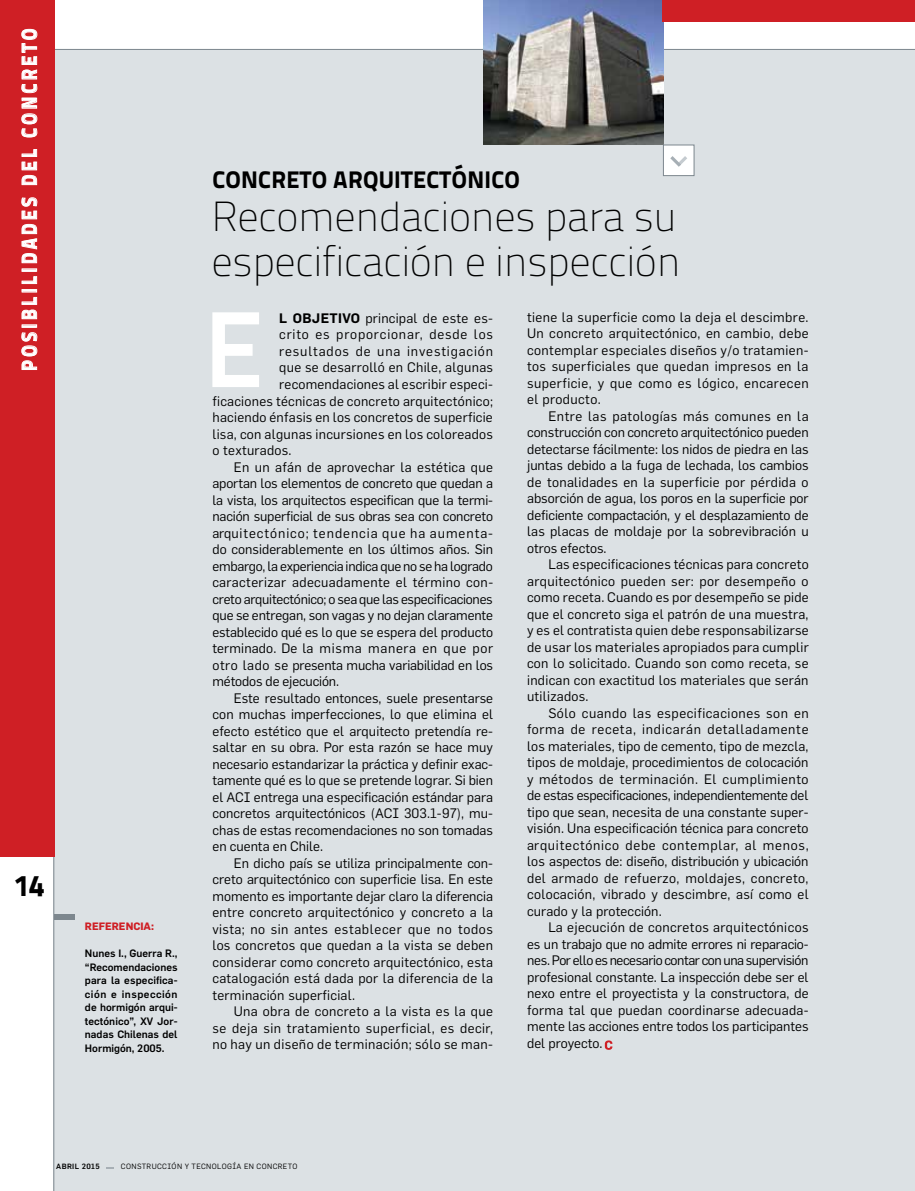
<style>
.page{position:relative;width:915px;height:1191px;background:#fff}
.page>*{position:absolute;margin:0;border:0;box-sizing:border-box;transform-origin:0 0}
.t1{font:700 108px "Titillium Text 22 L";color:#fff}
.t2{font:100 42px/45px "Titillium Text 22 L";letter-spacing:-.01em;color:#000}
.t3{font:800 30px "Titillium Text 22 L";color:#000}
.t4{font:800 24px "Titillium Text 22 L";letter-spacing:.01em;color:#000}
.t5{font:800 21px "Titillium Text 22 L";letter-spacing:.2em;color:#fff;scale:.85 1}
.t6{font:13.5px/16.5px "Flama";letter-spacing:.01em;color:#000;text-align:justify}
.t7{font:13.5px "Flama";letter-spacing:-.01em;color:#000}
.t8{font:13.5px "Flama";letter-spacing:.03em;color:#000}
.t9{font:13.5px "Flama";letter-spacing:-.02em;color:#000}
.t10{font:13.5px "Flama";letter-spacing:.05em;color:#000}
.t11{font:13.5px "Flama";letter-spacing:.035em;color:#000}
.t12{font:13.5px "Flama";letter-spacing:.07em;color:#000}
.t13{font:13.5px "Flama";letter-spacing:.06em;color:#000}
.t14{font:13.5px "Flama";letter-spacing:.065em;color:#000}
.t15{font:500 10.5px/13.5px "Flama";color:#000;text-align:justify}
.t16{font:700 10.5px "Flama";color:#cf1f25}
.t17{font:7.5px "Flama";letter-spacing:.05em;color:#000}
.t18{font:500 7.5px "Flama";letter-spacing:.05em;color:#000}
.s1{font-weight:600}
</style>
<div class="page">
<div style="left:53px;top:49px;width:861px;height:1142px;background:#dce1e4"></div>
<img style="left:483px;top:0;width:180px;height:145px">
<div style="left:54px;top:914px;width:21px;height:6px;background:#7d878e"></div>
<div style="left:663px;top:145px;width:31px;height:31px;background:#fff;border:1px solid #7d878e"></div>
<svg style="left:670px;top:156px;width:17px;height:11px"></svg>
<div style="left:662px;top:0;width:252px;height:21px;background:#cf1f25"></div>
<svg style="left:107px;top:1167px;width:10px;height:2px"></svg>
<svg style="left:604px;top:1040px;width:8px;height:9px"></svg>
<div style="left:0;top:0;width:54px;height:856px;background:#cf1f25"></div>
<svg style="left:21px;top:332px;width:16px;height:38px"></svg>
<svg style="left:22px;top:297px;width:15px;height:22px"></svg>
<div style="left:22px;top:289px;width:15px;height:3px;border:1px solid #fff"></div>
<svg style="left:22px;top:276px;width:15px;height:8px"></svg>
<svg style="left:21px;top:197px;width:16px;height:66px"></svg>
<svg style="left:22px;top:149px;width:15px;height:36px"></svg>
<svg style="left:21px;top:29px;width:16px;height:108px"></svg>
<h3 class="t5" style="left:13px;top:371px;width:404px;rotate:-90deg">POSIBLILIDADES DEL CONCRETO</h3>
<h3 class="t3" style="left:14px;top:862px;width:32px">14</h3>
<p class="t16" style="left:85px;top:920px;width:71px">REFERENCIA:</p>
<p class="t15" style="left:85px;top:946px;width:94px">Nunes I., Guerra R., “Recomendaciones para la especifica&shy;ción e inspección de hormigón arqui&shy;tectónico”, XV Jor&shy;nadas Chilenas del Hormigón, 2005.</p>
<h3 class="t4" style="left:212px;top:161px;width:309px">CONCRETO ARQUITECTÓNICO</h3>
<h2 class="t2" style="left:211px;top:192px;width:470px">Recomendaciones para su especificación e inspección</h2>
<h1 class="t1" style="left:204px;top:266px;width:62px">E</h1>
<p class="t6" style="left:279px;top:310px;width:215px"><span class="s1">L OBJETIVO</span> principal de este es-</p>
<p class="t13" style="left:279px;top:327px;width:215px">crito es proporcionar, desde los</p>
<p class="t14" style="left:279px;top:343px;width:215px">resultados de una investigación</p>
<p class="t6" style="left:279px;top:359px;width:215px">que se desarrolló en Chile, algunas</p>
<p class="t6" style="left:279px;top:376px;width:215px">recomendaciones al escribir especi-</p>
<p class="t6" style="left:212px;top:392px;width:282px">ficaciones técnicas de concreto arquitectónico;</p>
<p class="t6" style="left:212px;top:409px;width:282px">haciendo énfasis en los concretos de superficie</p>
<p class="t6" style="left:212px;top:425px;width:282px">lisa, con algunas incursiones en los coloreados</p>
<p class="t6" style="left:212px;top:442px;width:81px">o texturados.</p>
<p class="t6" style="left:234px;top:458px;width:260px">En un afán de aprovechar la estética que</p>
<p class="t7" style="left:212px;top:475px;width:282px">aportan los elementos de concreto que quedan a</p>
<p class="t7" style="left:212px;top:492px;width:282px">la vista, los arquitectos especifican que la termi-</p>
<p class="t7" style="left:212px;top:508px;width:282px">nación superficial de sus obras sea con concreto</p>
<p class="t12" style="left:212px;top:525px;width:282px">arquitectónico; tendencia que ha aumenta-</p>
<p class="t6" style="left:212px;top:541px;width:282px">do considerablemente en los últimos años. Sin</p>
<p class="t9" style="left:212px;top:558px;width:282px">embargo, la experiencia indica que no se ha logrado</p>
<p class="t8" style="left:212px;top:574px;width:282px">caracterizar adecuadamente el término con-</p>
<p class="t9" style="left:212px;top:591px;width:282px">creto arquitectónico; o sea que las especificaciones</p>
<p class="t7" style="left:212px;top:607px;width:282px">que se entregan, son vagas y no dejan claramente</p>
<p class="t6" style="left:212px;top:623px;width:282px">establecido qué es lo que se espera del producto</p>
<p class="t10" style="left:212px;top:640px;width:282px">terminado. De la misma manera en que por</p>
<p class="t7" style="left:212px;top:657px;width:282px">otro lado se presenta mucha variabilidad en los</p>
<p class="t7" style="left:212px;top:673px;width:128px">métodos de ejecución.</p>
<p class="t6" style="left:234px;top:689px;width:261px">Este resultado entonces, suele presentarse</p>
<p class="t6" style="left:212px;top:706px;width:282px">con muchas imperfecciones, lo que elimina el</p>
<p class="t6" style="left:212px;top:722px;width:282px">efecto estético que el arquitecto pretendía re-</p>
<p class="t6" style="left:212px;top:739px;width:282px">saltar en su obra. Por esta razón se hace muy</p>
<p class="t6" style="left:212px;top:755px;width:282px">necesario estandarizar la práctica y definir exac-</p>
<p class="t6" style="left:212px;top:772px;width:282px">tamente qué es lo que se pretende lograr. Si bien</p>
<p class="t6" style="left:212px;top:788px;width:282px">el ACI entrega una especificación estándar para</p>
<p class="t6" style="left:212px;top:805px;width:282px">concretos arquitectónicos (ACI 303.1-97), mu-</p>
<p class="t6" style="left:212px;top:821px;width:282px">chas de estas recomendaciones no son tomadas</p>
<p class="t6" style="left:212px;top:838px;width:112px">en cuenta en Chile.</p>
<p class="t6" style="left:234px;top:854px;width:261px">En dicho país se utiliza principalmente con-</p>
<p class="t6" style="left:212px;top:871px;width:282px">creto arquitectónico con superficie lisa. En este</p>
<p class="t6" style="left:212px;top:887px;width:282px">momento es importante dejar claro la diferencia</p>
<p class="t6" style="left:212px;top:904px;width:282px">entre concreto arquitectónico y concreto a la</p>
<p class="t10" style="left:212px;top:921px;width:282px">vista; no sin antes establecer que no todos</p>
<p class="t6" style="left:212px;top:937px;width:282px">los concretos que quedan a la vista se deben</p>
<p class="t6" style="left:212px;top:953px;width:282px">considerar como concreto arquitectónico, esta</p>
<p class="t6" style="left:212px;top:969px;width:282px">catalogación está dada por la diferencia de la</p>
<p class="t6" style="left:212px;top:986px;width:144px">terminación superficial.</p>
<p class="t8" style="left:234px;top:1003px;width:261px">Una obra de concreto a la vista es la que</p>
<p class="t11" style="left:212px;top:1019px;width:282px">se deja sin tratamiento superficial, es decir,</p>
<p class="t8" style="left:212px;top:1036px;width:282px">no hay un diseño de terminación; sólo se man-</p>
<p class="t6" style="left:527px;top:308px;width:283px">tiene la superficie como la deja el descimbre.<br>Un concreto arquitectónico, en cambio, debe contemplar especiales diseños y/o tratamien&shy;tos superficiales que quedan impresos en la superficie, y que como es lógico, encarecen el producto.</p>
<p class="t6" style="left:527px;top:407px;width:283px;text-indent:21px">Entre las patologías más comunes en la construcción con concreto arquitectónico pueden detectarse fácilmente: los nidos de piedra en las juntas debido a la fuga de lechada, los cambios de tonalidades en la superficie por pérdida o absorción de agua, los poros en la superficie por deficiente compactación, y el desplazamiento de las placas de moldaje por la sobrevibración u otros efectos.</p>
<p class="t6" style="left:527px;top:556px;width:283px;text-indent:21px">Las especificaciones técnicas para concreto arquitectónico pueden ser: por desempeño o como receta. Cuando es por desempeño se pide que el concreto siga el patrón de una muestra, y es el contratista quien debe responsabilizarse de usar los materiales apropiados para cumplir con lo solicitado. Cuando son como receta, se indican con exactitud los materiales que serán utilizados.</p>
<p class="t6" style="left:527px;top:704px;width:283px;text-indent:21px">Sólo cuando las especificaciones son en forma de receta, indicarán detalladamente los materiales, tipo de cemento, tipo de mezcla, tipos de moldaje, procedimientos de colocación y métodos de terminación. El cumplimiento de estas especificaciones, independientemente del tipo que sean, necesita de una constante super&shy;visión. Una especificación técnica para concreto arquitectónico debe contemplar, al menos, los aspectos de: diseño, distribución y ubicación del armado de refuerzo, moldajes, concreto, colocación, vibrado y descimbre, así como el curado y la protección.</p>
<p class="t6" style="left:527px;top:919px;width:283px;text-indent:21px">La ejecución de concretos arquitectónicos es un trabajo que no admite errores ni reparacio&shy;nes. Por ello es necesario contar con una supervisión profesional constante. La inspección debe ser el nexo entre el proyectista y la constructora, de forma tal que puedan coordinarse adecuada&shy;mente las acciones entre todos los participantes del proyecto.</p>
<p class="t18" style="left:56px;top:1161px;width:45px">ABRIL 2015</p>
<p class="t17" style="left:121px;top:1162px;width:178px">CONSTRUCCIÓN Y TECNOLOGÍA EN CONCRETO</p>
<p class="t18" style="left:56px;top:1161px;width:48px">ENERO 2015</p>
<p class="t17" style="left:124px;top:1162px;width:178px">CONSTRUCCIÓN Y TECNOLOGÍA EN CONCRETO</p>
</div>
